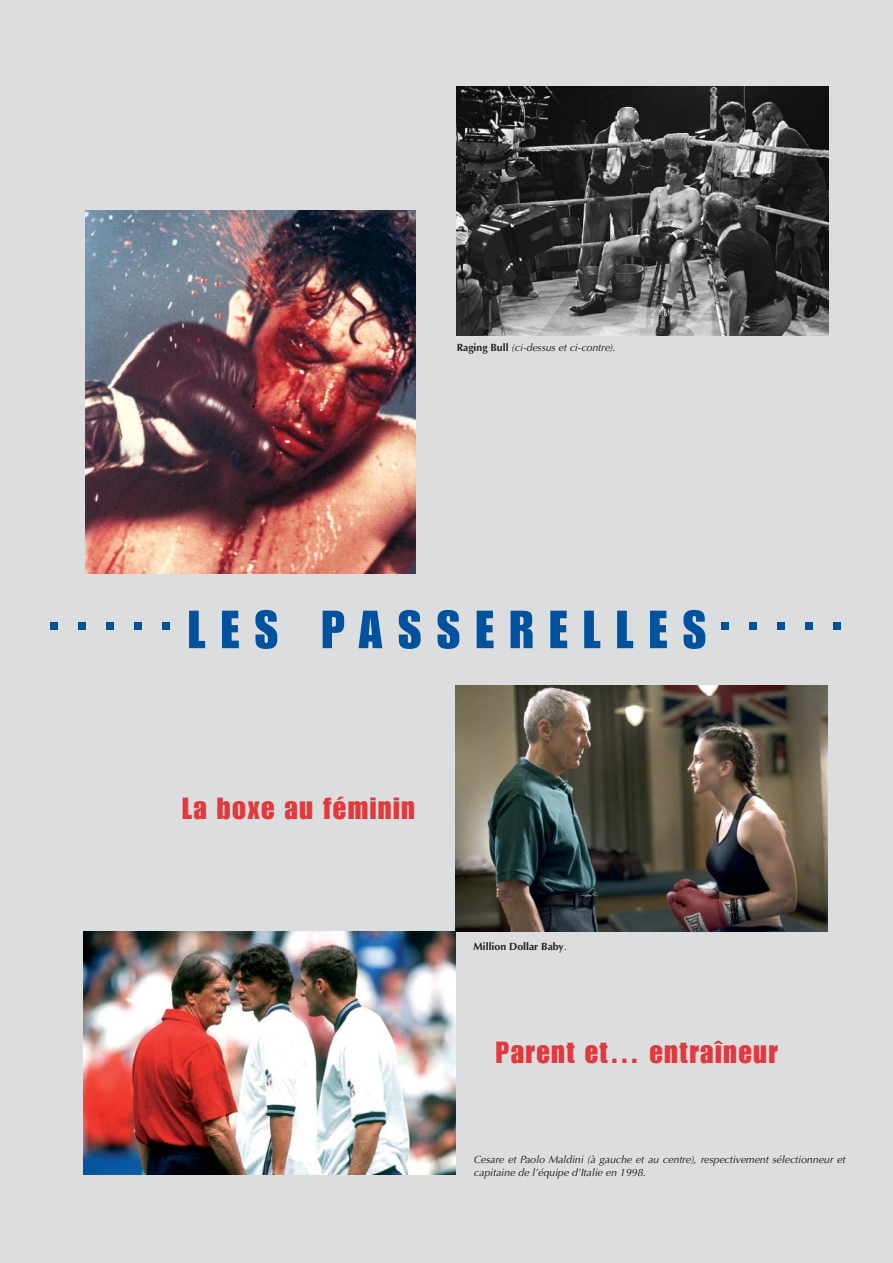
<style>
.page{position:relative;width:893px;height:1263px;background:#fff}
.page>*{position:absolute;margin:0;border:0;box-sizing:border-box;transform-origin:0 0}
.t1{font:52.5px "Impact";letter-spacing:.295em;color:#00529f}
.t2{font:30px "Impact";letter-spacing:.05em;color:#e1393e}
.t3{font:italic 10.5px/12.9px "Optima";color:#231f20}
.t4{font:700 10.5px "Optima";color:#231f20}
.s1{font-weight:700;font-style:normal}
.s2{font-weight:400;font-style:italic}
</style>
<div class="page">
<div style="left:0;top:0;width:892px;height:1263px;background:#dcddde"></div>
<img style="left:456px;top:87px;width:373px;height:249px">
<img style="left:455px;top:685px;width:372px;height:246px">
<img style="left:85px;top:211px;width:330px;height:362px">
<img style="left:84px;top:931px;width:372px;height:244px">
<p class="t3" style="left:456px;top:342px;width:160px"><span class="s1">Raging Bull</span> (ci-dessus et ci-contre).</p>
<h1 class="t1" style="left:48px;top:611px;width:797px">.....LES PASSERELLES.....</h1>
<h2 class="t2" style="left:182px;top:797px;width:234px">La boxe au féminin</h2>
<p class="t4" style="left:473px;top:942px;width:95px">Million Dollar Baby<span class="s2">.</span></p>
<h2 class="t2" style="left:496px;top:1041px;width:283px">Parent et… entraîneur</h2>
<p class="t3" style="left:473px;top:1154px;width:373px">Cesare et Paolo Maldini (à gauche et au centre), respectivement sélectionneur et capitaine de l’équipe d’Italie en 1998.</p>
</div>
